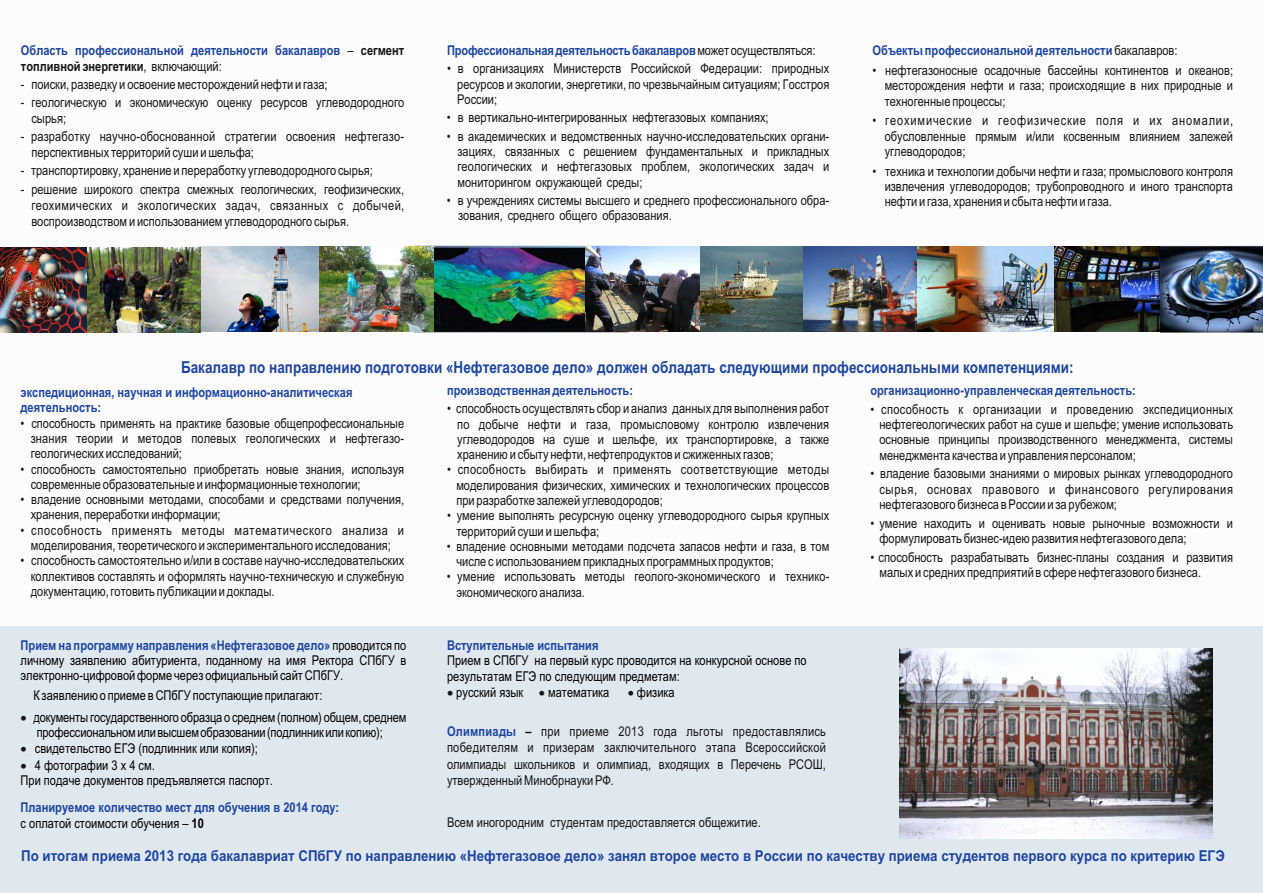
<style>
.page{position:relative;width:1263px;height:893px;background:#fff}
.page>*{position:absolute;margin:0;border:0;box-sizing:border-box;transform-origin:0 0}
.t1{font:700 16.5px "Arial Narrow";color:#1e46a1}
.t2{font:700 15px "Arial Narrow";color:#1e46a1;scale:1.08 1}
.t3{font:13.5px/15.3px "Arial Narrow";color:#151616;text-align:justify}
.t4{font:13.5px/15.3px "Arial Narrow";color:#000;text-align:justify}
.t5{font:700 13.5px/15.5px "Arial Narrow";color:#1e46a1}
.s1{font-weight:400;color:#151616}
.s2{color:#151616}
.s3{font-weight:700;color:#1e46a1}
.s4{font-weight:700}
.s5{font-weight:400;color:#000}
.s6{color:#000}
</style>
<div class="page">
<div style="left:0;top:626px;width:1263px;height:267px;background:#e0e8ef"></div>
<img style="left:0;top:247px;width:87px;height:85px">
<img style="left:413px;top:245px;width:217px;height:88px">
<img style="left:1054px;top:247px;width:106px;height:85px">
<img style="left:699px;top:247px;width:355px;height:85px">
<img style="left:1160px;top:245px;width:103px;height:88px">
<img style="left:201px;top:247px;width:119px;height:85px">
<img style="left:320px;top:247px;width:113px;height:85px">
<img style="left:900px;top:648px;width:312px;height:191px">
<img style="left:585px;top:247px;width:114px;height:85px">
<img style="left:87px;top:247px;width:114px;height:85px">
<p class="t5" style="left:21px;top:44px;width:385px">Область профессиональной деятельности бакалавров <span class="s1">–</span> <span class="s2">сегмент топливной энергетики</span><span class="s1">, включающий:</span></p>
<p class="t3" style="left:21px;top:78px;width:308px">- поиски, разведку и освоение месторождений нефти и газа;</p>
<p class="t3" style="left:31px;top:96px;width:374px;text-indent:-10px">- геологическую и экономическую оценку ресурсов углеводородного сырья;</p>
<p class="t3" style="left:31px;top:129px;width:374px;line-height:16px;text-indent:-10px">- разработку научно-обоснованной стратегии освоения нефтегазо&shy;перспективных территорий суши и шельфа;</p>
<p class="t3" style="left:21px;top:164px;width:353px">- транспортировку, хранение и переработку углеводородного сырья;</p>
<p class="t3" style="left:31px;top:182px;width:374px;line-height:16px;text-indent:-10px">- решение широкого спектра смежных геологических, геофизических, геохимических и экологических задач, связанных с добычей, воспроизводством и использованием углеводородного сырья.</p>
<p class="t5" style="left:447px;top:44px;width:370px">Профессиональная деятельность бакалавров <span class="s1">может осуществляться:</span></p>
<p class="t3" style="left:457px;top:62px;width:374px;text-indent:-10px">• в организациях Министерств Российской Федерации: природных ресурсов и экологии, энергетики, по чрезвычайным ситуациям; Госстроя России;</p>
<p class="t3" style="left:447px;top:111px;width:323px">• в вертикально-интегрированных нефтегазовых компаниях;</p>
<p class="t3" style="left:457px;top:130px;width:373px;text-indent:-10px">• в академических и ведомственных научно-исследовательских органи&shy;зациях, связанных с решением фундаментальных и прикладных геологических и нефтегазовых проблем, экологических задач и мониторингом окружающей среды;</p>
<p class="t3" style="left:458px;top:194px;width:373px;text-indent:-11px">• в учреждениях системы высшего и среднего профессионального обра&shy;зования, среднего общего образования.</p>
<p class="t5" style="left:872px;top:44px;width:307px">Объекты профессиональной деятельности <span class="s1">бакалавров:</span></p>
<p class="t3" style="left:885px;top:64px;width:350px;text-indent:-12px">• нефтегазоносные осадочные бассейны континентов и океанов; месторождения нефти и газа; происходящие в них природные и техногенные процессы;</p>
<p class="t3" style="left:885px;top:114px;width:350px;text-indent:-12px">• геохимические и геофизические поля и их аномалии, обусловленные прямым и/или косвенным влиянием залежей углеводородов;</p>
<p class="t3" style="left:885px;top:165px;width:350px;text-indent:-12px">• техника и технологии добычи нефти и газа; промыслового контроля извлечения углеводородов; трубопроводного и иного транспорта нефти и газа, хранения и сбыта нефти и газа.</p>
<p class="t1" style="left:181px;top:361px;width:894px">Бакалавр по направлению подготовки «Нефтегазовое дело» должен обладать следующими профессиональными компетенциями:</p>
<p class="t5" style="left:447px;top:384px;width:188px">производственная деятельность:</p>
<p class="t3" style="left:457px;top:402px;width:374px;text-indent:-10px">• способность осуществлять сбор и анализ данных для выполнения работ по добыче нефти и газа, промысловому контролю извлечения углеводородов на суше и шельфе, их транспортировке, а также хранению и сбыту нефти, нефтепродуктов и сжиженных газов;</p>
<p class="t3" style="left:456px;top:463px;width:374px;text-indent:-9px">• способность выбирать и применять соответствующие методы моделирования физических, химических и технологических процессов при разработке залежей углеводородов;</p>
<p class="t3" style="left:456px;top:509px;width:374px;text-indent:-9px">• умение выполнять ресурсную оценку углеводородного сырья крупных территорий суши и шельфа;</p>
<p class="t3" style="left:456px;top:540px;width:374px;text-indent:-9px">• владение основными методами подсчета запасов нефти и газа, в том числе с использованием прикладных программных продуктов;</p>
<p class="t3" style="left:456px;top:570px;width:374px;text-indent:-9px">• умение использовать методы геолого-экономического и технико&shy;экономического анализа.</p>
<p class="t5" style="left:21px;top:386px;width:333px">экспедиционная, научная и информационно-аналитическая деятельность:</p>
<p class="t3" style="left:31px;top:416px;width:375px;text-indent:-10px">• способность применять на практике базовые общепрофессиональные знания теории и методов полевых геологических и нефтегазо&shy;геологических исследований;</p>
<p class="t3" style="left:31px;top:462px;width:375px;text-indent:-10px">• способность самостоятельно приобретать новые знания, используя современные образовательные и информационные технологии;</p>
<p class="t3" style="left:31px;top:493px;width:375px;text-indent:-10px">• владение основными методами, способами и средствами получения, хранения, переработки информации;</p>
<p class="t3" style="left:21px;top:524px;width:385px;text-align:center">• способность применять методы математического анализа и моделирования, теоретического и экспериментального исследования;</p>
<p class="t3" style="left:31px;top:554px;width:375px;text-indent:-10px">• способность самостоятельно и/или в составе научно-исследовательских коллективов составлять и оформлять научно-техническую и служебную документацию, готовить публикации и доклады.</p>
<p class="t5" style="left:870px;top:384px;width:267px">организационно-управленческая деятельность:</p>
<p class="t3" style="left:879px;top:403px;width:355px;text-indent:-9px">• способность к организации и проведению экспедиционных нефтегеологических работ на суше и шельфе; умение использовать основные принципы производственного менеджмента, системы менеджмента качества и управления персоналом;</p>
<p class="t3" style="left:879px;top:467px;width:355px;text-indent:-9px">• владение базовыми знаниями о мировых рынках углеводородного сырья, основах правового и финансового регулирования нефтегазового бизнеса в России и за рубежом;</p>
<p class="t3" style="left:879px;top:516px;width:355px;text-indent:-9px">• умение находить и оценивать новые рыночные возможности и формулировать бизнес-идею развития нефтегазового дела;</p>
<p class="t3" style="left:879px;top:550px;width:355px;text-indent:-9px">• способность разрабатывать бизнес-планы создания и развития малых и средних предприятий в сфере нефтегазового бизнеса.</p>
<p class="t4" style="left:21px;top:639px;width:387px"><span class="s3">Прием на программу направления «Нефтегазовое дело»</span> проводится по личному заявлению абитуриента, поданному на имя Ректора СПбГУ в электронно-цифровой форме через официальный сайт СПбГУ.</p>
<p class="t4" style="left:33px;top:689px;width:291px">К заявлению о приеме в СПбГУ поступающие прилагают:</p>
<p class="t4" style="left:21px;top:710px;width:387px"><span class="s2">•</span> документы государственного образца о среднем (полном) общем, среднем</p>
<p class="t4" style="left:37px;top:726px;width:348px">профессиональном или высшем образовании (подлинник или копию);</p>
<p class="t4" style="left:35px;top:742px;width:224px">свидетельство ЕГЭ (подлинник или копия);</p>
<p class="t4" style="left:35px;top:759px;width:121px">4 фотографии 3 х 4 см.</p>
<p class="t4" style="left:21px;top:774px;width:254px">При подаче документов предъявляется паспорт.</p>
<p class="t5" style="left:447px;top:639px;width:153px">Вступительные испытания</p>
<p class="t4" style="left:447px;top:654px;width:361px">Прием в СПбГУ на первый курс проводится на конкурсной основе по результатам ЕГЭ по следующим предметам:</p>
<p class="t4" style="left:447px;top:686px;width:78px"><span class="s2">•</span> русский язык</p>
<p class="t4" style="left:539px;top:686px;width:72px"><span class="s2">•</span>математика</p>
<p class="t4" style="left:628px;top:686px;width:48px"><span class="s2">•</span>физика</p>
<p class="t3" style="left:447px;top:725px;width:381px;line-height:16px"><span class="s3">Олимпиады</span> <span class="s4">–</span> при приеме 2013 года льготы предоставлялись победителям и призерам заключительного этапа Всероссийской олимпиады школьников и олимпиад, входящих в Перечень РСОШ, утвержденный Минобрнауки РФ.</p>
<p class="t5" style="left:21px;top:801px;width:320px">Планируемое количество мест для обучения в 2014 году: <span class="s5">с оплатой стоимости обучения –</span> <span class="s6">10</span></p>
<p class="t2" style="left:21px;top:850px;width:1116px">По итогам приема 2013 года бакалавриат СПбГУ по направлению «Нефтегазовое дело» занял второе место в России по качеству приема студентов первого курса по критерию ЕГЭ</p>
<p class="t3" style="left:447px;top:816px;width:315px">Всем иногородним студентам предоставляется общежитие.</p>
</div>
